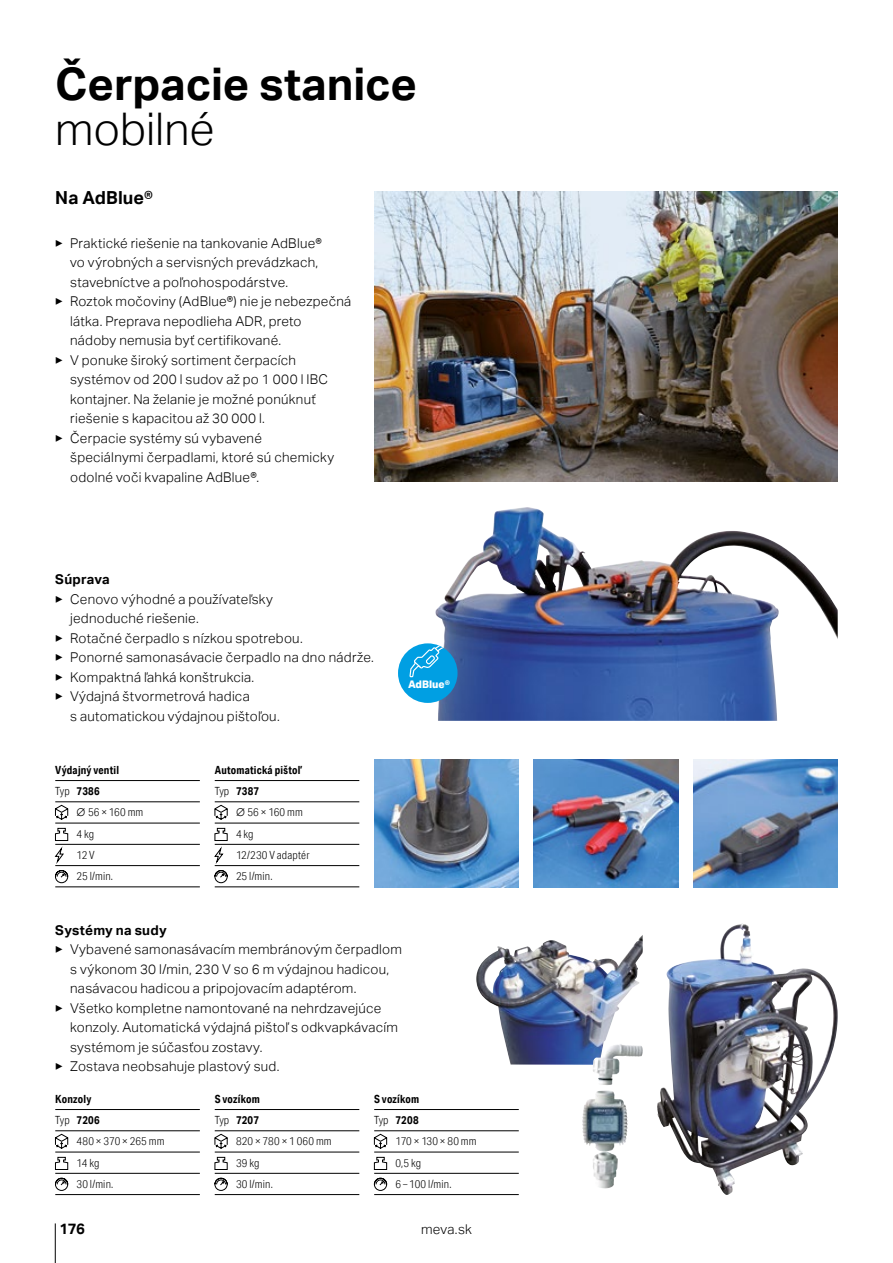
<style>
.page{position:relative;width:893px;height:1263px;background:#fff}
.page>*{position:absolute;margin:0;border:0;box-sizing:border-box;transform-origin:0 0}
.t1{font:700 45px "Aktiv Grotesk";color:#000}
.t2{font:300 45px "Aktiv Grotesk";color:#000}
.t3{font:700 18px "Aktiv Grotesk";letter-spacing:.005em;color:#000}
.t4{font:700 15px "Aktiv Grotesk";color:#000}
.t5{font:300 13.5px "Aktiv Grotesk";letter-spacing:.02em;color:#000}
.t6{font:700 13.5px "Aktiv Grotesk";letter-spacing:.015em;color:#000}
.t7{font:300 11.25px/21.3px "Aktiv Grotesk Cd";letter-spacing:.015em;color:#000}
.t8{font:700 11.25px/21.3px "Aktiv Grotesk Cd";letter-spacing:.02em;color:#000}
.t9{font:800 10.5px "Aktiv Grotesk";color:#fff}
.s1{font-weight:300}
.s2{font-family:"Aktiv Grotesk"}
</style>
<div class="page">
<hr style="left:55px;top:1223px;width:1px;height:40px;background:#000">
<hr style="left:55px;top:1194px;width:145px;height:1px;background:#000">
<svg style="left:55px;top:1109px;width:145px;height:82px"></svg>
<hr style="left:215px;top:1194px;width:144px;height:1px;background:#000">
<svg style="left:214px;top:1109px;width:145px;height:82px"></svg>
<hr style="left:374px;top:1194px;width:145px;height:1px;background:#000">
<svg style="left:374px;top:1109px;width:145px;height:82px"></svg>
<img style="left:374px;top:191px;width:464px;height:291px">
<svg style="left:55px;top:780px;width:145px;height:107px"></svg>
<svg style="left:214px;top:780px;width:145px;height:107px"></svg>
<img style="left:433px;top:507px;width:405px;height:214px">
<img style="left:374px;top:759px;width:145px;height:128px">
<img style="left:534px;top:759px;width:144px;height:128px">
<img style="left:693px;top:759px;width:145px;height:128px">
<div style="left:398px;top:643px;width:60px;height:60px;background:#009fe3;border-radius:50%"></div>
<svg style="left:409px;top:643px;width:36px;height:34px"></svg>
<img style="left:476px;top:935px;width:167px;height:130px">
<img style="left:657px;top:923px;width:181px;height:272px">
<img style="left:593px;top:1044px;width:27px;height:19px">
<h1 class="t1" style="left:55px;top:58px;width:363px">Čerpacie stanice</h1>
<h1 class="t2" style="left:55px;top:103px;width:161px">mobilné</h1>
<h2 class="t3" style="left:55px;top:187px;width:99px">Na AdBlue®</h2>
<p class="t5" style="left:55px;top:235px;width:268px">▶ Praktické riešenie na tankovanie AdBlue®</p>
<p class="t5" style="left:70px;top:255px;width:250px">vo výrobných a servisných prevádzkach,</p>
<p class="t5" style="left:70px;top:274px;width:220px">stavebníctve a poľnohospodárstve.</p>
<p class="t5" style="left:55px;top:294px;width:297px">▶ Roztok močoviny (AdBlue®) nie je nebezpečná</p>
<p class="t5" style="left:70px;top:313px;width:233px">látka. Preprava nepodlieha ADR, preto</p>
<p class="t5" style="left:70px;top:333px;width:213px">nádoby nemusia byť certifikované.</p>
<p class="t5" style="left:55px;top:352px;width:242px">▶ V ponuke široký sortiment čerpacích</p>
<p class="t5" style="left:70px;top:372px;width:259px">systémov od 200 l sudov až po 1 000 l IBC</p>
<p class="t5" style="left:70px;top:391px;width:247px">kontajner. Na želanie je možné ponúknuť</p>
<p class="t5" style="left:70px;top:411px;width:196px">riešenie s kapacitou až 30 000 l.</p>
<p class="t5" style="left:55px;top:430px;width:208px">▶ Čerpacie systémy sú vybavené</p>
<p class="t5" style="left:70px;top:450px;width:266px">špeciálnymi čerpadlami, ktoré sú chemicky</p>
<p class="t5" style="left:70px;top:469px;width:191px">odolné voči kvapaline AdBlue®.</p>
<p class="t6" style="left:55px;top:572px;width:56px">Súprava</p>
<p class="t5" style="left:55px;top:591px;width:219px">▶ Cenovo výhodné a používateľsky</p>
<p class="t5" style="left:70px;top:611px;width:130px">jednoduché riešenie.</p>
<p class="t5" style="left:55px;top:630px;width:249px">▶ Rotačné čerpadlo s nízkou spotrebou.</p>
<p class="t5" style="left:55px;top:650px;width:320px">▶ Ponorné samonasávacie čerpadlo na dno nádrže.</p>
<p class="t5" style="left:55px;top:669px;width:201px">▶ Kompaktná ľahká konštrukcia.</p>
<p class="t5" style="left:55px;top:689px;width:196px">▶ Výdajná štvormetrová hadica</p>
<p class="t5" style="left:70px;top:708px;width:211px">s automatickou výdajnou pištoľou.</p>
<p class="t8" style="left:55px;top:759px;width:65px">Výdajný ventil<br><span class="s1">Typ</span> 7386</p>
<p class="t7" style="left:77px;top:802px;width:68px"><span class="s2">∅</span> 56 × 160 mm<br>4 kg<br>12 V<br>25 l/min.</p>
<p class="t8" style="left:215px;top:759px;width:89px">Automatická pištoľ<br><span class="s1">Typ</span> 7387</p>
<p class="t7" style="left:236px;top:802px;width:75px"><span class="s2">∅</span> 56 × 160 mm<br>4 kg<br>12/230 V adaptér<br>25 l/min.</p>
<p class="t9" style="left:408px;top:678px;width:43px">AdBlue®</p>
<p class="t6" style="left:55px;top:922px;width:113px">Systémy na sudy</p>
<p class="t5" style="left:55px;top:942px;width:348px">▶ Vybavené samonasávacím membránovým čerpadlom</p>
<p class="t5" style="left:70px;top:961px;width:321px">s výkonom 30 l/min, 230 V so 6 m výdajnou hadicou,</p>
<p class="t5" style="left:70px;top:981px;width:288px">nasávacou hadicou a pripojovacím adaptérom.</p>
<p class="t5" style="left:55px;top:1000px;width:328px">▶ Všetko kompletne namontované na nehrdzavejúce</p>
<p class="t5" style="left:70px;top:1020px;width:329px">konzoly. Automatická výdajná pištoľ s odkvapkávacím</p>
<p class="t5" style="left:70px;top:1039px;width:194px">systémom je súčasťou zostavy.</p>
<p class="t5" style="left:55px;top:1059px;width:226px">▶ Zostava neobsahuje plastový sud.</p>
<p class="t8" style="left:55px;top:1088px;width:38px">Konzoly</p>
<p class="t8" style="left:55px;top:1109px;width:46px"><span class="s1">Typ</span> 7206</p>
<p class="t7" style="left:77px;top:1131px;width:89px">480 × 370 × 265 mm</p>
<p class="t7" style="left:77px;top:1152px;width:24px">14 kg</p>
<p class="t7" style="left:77px;top:1173px;width:38px">30 l/min.</p>
<p class="t8" style="left:215px;top:1088px;width:47px">S vozíkom</p>
<p class="t8" style="left:215px;top:1109px;width:46px"><span class="s1">Typ</span> 7207</p>
<p class="t7" style="left:236px;top:1131px;width:97px">820 × 780 × 1 060 mm</p>
<p class="t7" style="left:236px;top:1152px;width:25px">39 kg</p>
<p class="t7" style="left:236px;top:1173px;width:38px">30 l/min.</p>
<p class="t8" style="left:374px;top:1088px;width:47px">S vozíkom</p>
<p class="t8" style="left:374px;top:1109px;width:46px"><span class="s1">Typ</span> 7208</p>
<p class="t7" style="left:395px;top:1131px;width:83px">170 × 130 × 80 mm</p>
<p class="t7" style="left:395px;top:1152px;width:27px">0,5 kg</p>
<p class="t7" style="left:395px;top:1173px;width:58px">6 – 100 l/min.</p>
<p class="t4" style="left:60px;top:1220px;width:27px">176</p>
<p class="t5" style="left:421px;top:1221px;width:52px">meva.sk</p>
</div>
